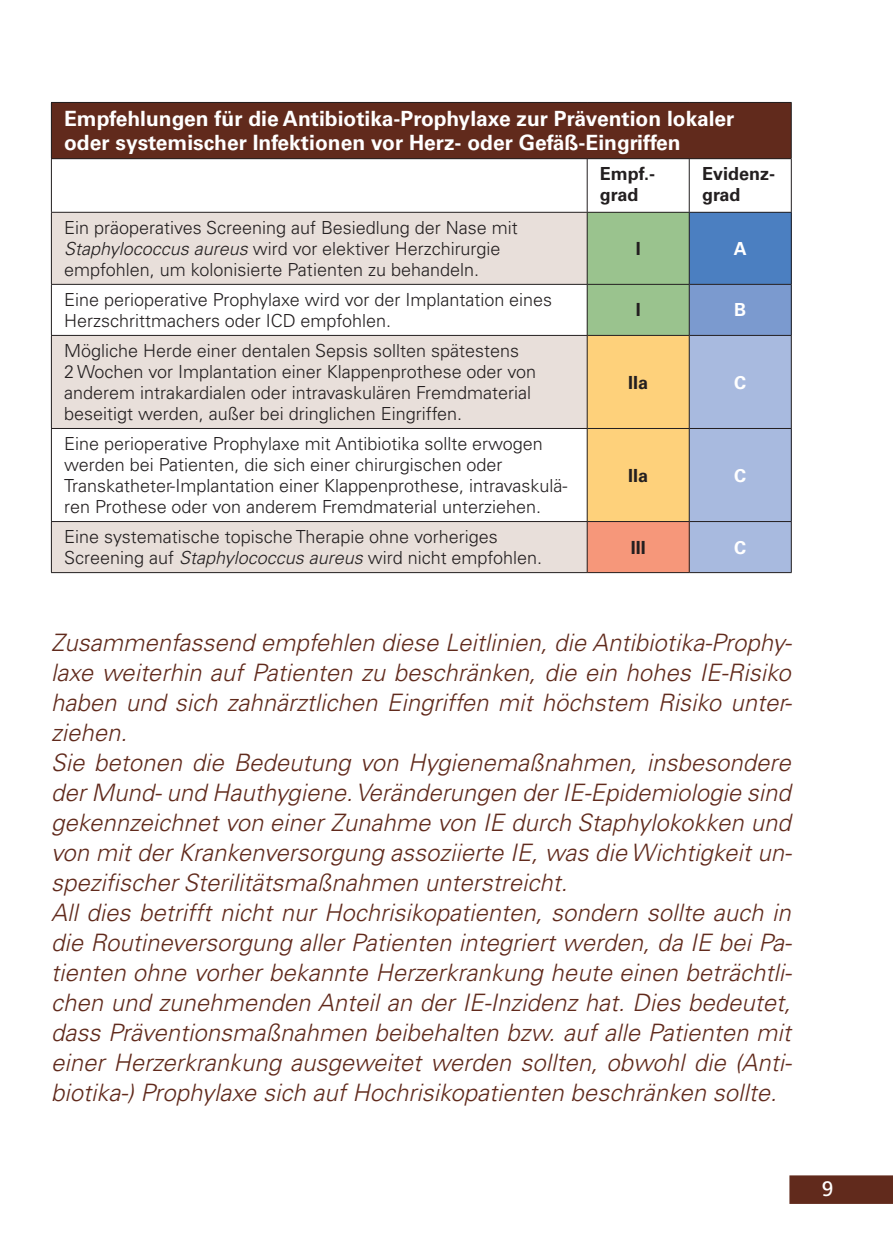
<style>
.page{position:relative;width:893px;height:1259px;background:#fff}
.page>*{position:absolute;margin:0;border:0;box-sizing:border-box;transform-origin:0 0}
.t1{font:italic 300 24px/30px "Univers LT Pro 45";color:#612a1c}
.t2{font:700 21px/24px "Univers LT Pro 65";color:#fff}
.t3{font:21px "Frutiger LT Pro";color:#fff}
.t4{font:300 18px/21px "Univers LT Pro 45";color:#231f20}
.t5{font:700 18px/21px "Univers LT Pro 65";color:#231f20}
.t6{font:700 18px "Univers LT Pro 65";color:#fff}
.s1{font-style:italic}
</style>
<div class="page">
<svg style="left:789px;top:1175px;width:104px;height:29px;background:#642e20"></svg>
<div style="left:51px;top:102px;width:740px;height:57px;background:#612a1c"></div>
<svg style="left:52px;top:213px;width:535px;height:359px;fill:#e8dfda"></svg>
<div style="left:587px;top:212px;width:102px;height:72px;background:#9ac38e"></div>
<div style="left:689px;top:212px;width:102px;height:72px;background:#4b7fc1"></div>
<div style="left:587px;top:284px;width:102px;height:51px;background:#9ac38e"></div>
<div style="left:689px;top:284px;width:102px;height:51px;background:#7b9acf"></div>
<div style="left:587px;top:335px;width:102px;height:93px;background:#fed17b"></div>
<div style="left:690px;top:336px;width:101px;height:236px;background:#a8badf"></div>
<div style="left:587px;top:428px;width:102px;height:93px;background:#fed17b"></div>
<div style="left:689px;top:428px;width:102px;height:93px;background:#a8badf"></div>
<div style="left:587px;top:521px;width:102px;height:51px;background:#f6977a"></div>
<hr style="left:587px;top:284px;width:102px;height:1px;background:#231f20">
<hr style="left:689px;top:521px;width:103px;height:1px;background:#231f20">
<hr style="left:51px;top:102px;width:536px;height:1px;background:#231f20">
<hr style="left:51px;top:103px;width:1px;height:55px;background:#231f20">
<hr style="left:587px;top:102px;width:102px;height:1px;background:#231f20">
<hr style="left:689px;top:102px;width:103px;height:1px;background:#231f20">
<hr style="left:791px;top:103px;width:1px;height:55px;background:#231f20">
<hr style="left:587px;top:212px;width:102px;height:1px;background:#231f20">
<hr style="left:689px;top:212px;width:103px;height:1px;background:#231f20">
<hr style="left:689px;top:213px;width:1px;height:71px;background:#231f20">
<hr style="left:791px;top:213px;width:1px;height:71px;background:#231f20">
<hr style="left:689px;top:284px;width:103px;height:1px;background:#231f20">
<hr style="left:689px;top:285px;width:1px;height:50px;background:#231f20">
<hr style="left:791px;top:285px;width:1px;height:50px;background:#231f20">
<hr style="left:689px;top:335px;width:103px;height:1px;background:#231f20">
<hr style="left:791px;top:336px;width:1px;height:92px;background:#231f20">
<hr style="left:587px;top:335px;width:102px;height:1px;background:#231f20">
<hr style="left:689px;top:336px;width:1px;height:92px;background:#231f20">
<hr style="left:51px;top:212px;width:536px;height:1px;background:#231f20">
<hr style="left:51px;top:213px;width:1px;height:71px;background:#231f20">
<hr style="left:587px;top:213px;width:1px;height:71px;background:#231f20">
<hr style="left:51px;top:284px;width:536px;height:1px;background:#231f20">
<hr style="left:51px;top:285px;width:1px;height:50px;background:#231f20">
<hr style="left:587px;top:285px;width:1px;height:50px;background:#231f20">
<hr style="left:51px;top:335px;width:536px;height:1px;background:#231f20">
<hr style="left:51px;top:336px;width:1px;height:92px;background:#231f20">
<hr style="left:587px;top:336px;width:1px;height:92px;background:#231f20">
<hr style="left:51px;top:428px;width:536px;height:1px;background:#231f20">
<hr style="left:51px;top:429px;width:1px;height:92px;background:#231f20">
<hr style="left:51px;top:521px;width:536px;height:1px;background:#231f20">
<hr style="left:51px;top:522px;width:1px;height:50px;background:#231f20">
<hr style="left:51px;top:572px;width:536px;height:1px;background:#231f20">
<hr style="left:587px;top:428px;width:102px;height:1px;background:#231f20">
<hr style="left:587px;top:429px;width:1px;height:92px;background:#231f20">
<hr style="left:587px;top:521px;width:102px;height:1px;background:#231f20">
<hr style="left:587px;top:522px;width:1px;height:50px;background:#231f20">
<hr style="left:587px;top:572px;width:102px;height:1px;background:#231f20">
<hr style="left:689px;top:428px;width:103px;height:1px;background:#231f20">
<hr style="left:689px;top:429px;width:1px;height:92px;background:#231f20">
<hr style="left:791px;top:429px;width:1px;height:92px;background:#231f20">
<hr style="left:689px;top:522px;width:1px;height:50px;background:#231f20">
<hr style="left:791px;top:522px;width:1px;height:50px;background:#231f20">
<hr style="left:689px;top:572px;width:103px;height:1px;background:#231f20">
<hr style="left:587px;top:159px;width:1px;height:53px;background:#231f20">
<hr style="left:689px;top:159px;width:1px;height:53px;background:#231f20">
<hr style="left:51px;top:158px;width:536px;height:1px;background:#231f20">
<hr style="left:51px;top:159px;width:1px;height:53px;background:#231f20">
<hr style="left:587px;top:158px;width:102px;height:1px;background:#231f20">
<hr style="left:689px;top:158px;width:103px;height:1px;background:#231f20">
<hr style="left:791px;top:159px;width:1px;height:53px;background:#231f20">
<p class="t2" style="left:64px;top:107px;width:672px">Empfehlungen für die Antibiotika-Prophylaxe zur Prävention lokaler oder systemischer Infektionen vor Herz- oder Gefäß-Eingriffen</p>
<p class="t5" style="left:600px;top:163px;width:57px">Empf.- grad</p>
<p class="t5" style="left:702px;top:163px;width:75px">Evidenz&shy;grad</p>
<p class="t4" style="left:64px;top:217px;width:455px">Ein präoperatives Screening auf Besiedlung der Nase mit<br><span class="s1">Staphylococcus aureus</span> wird vor elektiver Herzchirurgie empfohlen, um kolonisierte Patienten zu behandeln.</p>
<p class="t5" style="left:636px;top:238px;width:7px">I</p>
<p class="t6" style="left:734px;top:238px;width:14px">A</p>
<p class="t4" style="left:64px;top:289px;width:489px">Eine perioperative Prophylaxe wird vor der Implantation eines<br>Herzschrittmachers oder ICD empfohlen.</p>
<p class="t5" style="left:636px;top:300px;width:7px">I</p>
<p class="t6" style="left:734px;top:299px;width:14px">B</p>
<p class="t4" style="left:64px;top:340px;width:473px">Mögliche Herde einer dentalen Sepsis sollten spätestens<br>2 Wochen vor Implantation einer Klappenprothese oder von anderem intrakardialen oder intravaskulären Fremdmaterial beseitigt werden, außer bei dringlichen Eingriffen.</p>
<p class="t5" style="left:628px;top:372px;width:22px">IIa</p>
<p class="t6" style="left:734px;top:371px;width:14px">C</p>
<p class="t4" style="left:64px;top:433px;width:505px">Eine perioperative Prophylaxe mit Antibiotika sollte erwogen werden bei Patienten, die sich einer chirurgischen oder Transkatheter-Implantation einer Klappenprothese, intravaskulä&shy;ren Prothese oder von anderem Fremdmaterial unterziehen.</p>
<p class="t5" style="left:628px;top:465px;width:22px">IIa</p>
<p class="t6" style="left:734px;top:464px;width:14px">C</p>
<p class="t4" style="left:64px;top:526px;width:480px">Eine systematische topische Therapie ohne vorheriges<br>Screening auf <span class="s1">Staphylococcus aureus</span> wird nicht empfohlen.</p>
<p class="t5" style="left:631px;top:537px;width:17px">III</p>
<p class="t6" style="left:734px;top:536px;width:14px">C</p>
<p class="t1" style="left:51px;top:628px;width:743px">Zusammenfassend empfehlen diese Leitlinien, die Antibiotika-Prophy&shy;laxe weiterhin auf Patienten zu beschränken, die ein hohes IE-Risiko haben und sich zahnärztlichen Eingriffen mit höchstem Risiko unter&shy;ziehen.<br>Sie betonen die Bedeutung von Hygienemaßnahmen, insbesondere der Mund- und Hauthygiene. Veränderungen der IE-Epidemiologie sind gekennzeichnet von einer Zunahme von IE durch Staphylokokken und von mit der Krankenversorgung assoziierte IE, was die Wichtigkeit un&shy;spezifischer Sterilitätsmaßnahmen unterstreicht.<br>All dies betrifft nicht nur Hochrisikopatienten, sondern sollte auch in die Routineversorgung aller Patienten integriert werden, da IE bei Pa&shy;tienten ohne vorher bekannte Herzerkrankung heute einen beträchtli&shy;chen und zunehmenden Anteil an der IE-Inzidenz hat. Dies bedeutet, dass Präventionsmaßnahmen beibehalten bzw. auf alle Patienten mit einer Herzerkrankung ausgeweitet werden sollten, obwohl die (Anti&shy;biotika-) Prophylaxe sich auf Hochrisikopatienten beschränken sollte.</p>
<p class="t3" style="left:822px;top:1176px;width:13px">9</p>
</div>
